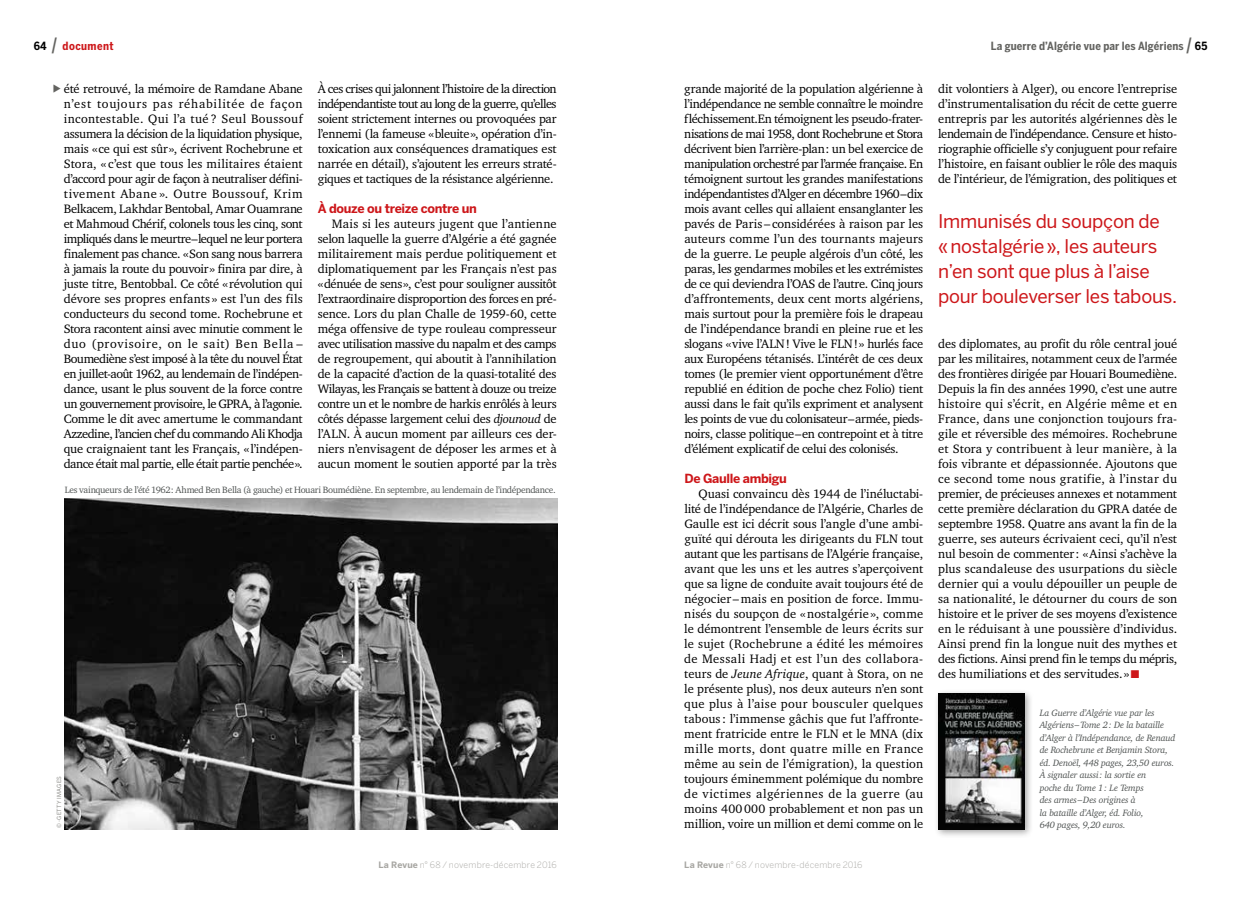
<style>
.page{position:relative;width:1241px;height:904px;background:#fff}
.page>*{position:absolute;margin:0;border:0;box-sizing:border-box;transform-origin:0 0}
.t1{font:18.75px/25px "Benton Sans";letter-spacing:-.015em;color:#cd171a}
.t2{font:12.5px/15px "Charter BT";letter-spacing:-.02em;color:#000;text-align:justify}
.t3{font:700 12.5px "Benton Sans";letter-spacing:-.025em;color:#cd171a}
.t4{font:700 11.25px "Benton Sans Cond";letter-spacing:.01em;color:#636360}
.t5{font:700 11.25px "Benton Sans Cond";letter-spacing:.04em;color:#cd171a}
.t6{font:italic 9.38px/12.5px "Charter BT";letter-spacing:-.02em;color:#505453}
.t7{font:9.38px "Charter BT";letter-spacing:-.03em;color:#505453}
.t8{font:300 8.75px "Benton Sans";letter-spacing:.02em;color:#a8a7a3}
.t9{font:5.62px "Benton Sans";letter-spacing:.05em;color:#878783}
.s1{color:#000}
.s2{font-style:italic;font-size:16.88px;color:#636360}
.s3{font-style:italic;font-size:16.88px}
.s4{font-style:italic}
.s5{font-weight:700}
.s6{color:#cd171a}
</style>
<div class="page">
<img style="left:65px;top:498px;width:492px;height:331px">
<div style="left:933px;top:688px;width:101px;height:150px;background:#000;opacity:.35"></div>
<img style="left:938px;top:693px;width:86px;height:136px">
<p class="t5" style="left:34px;top:39px;width:81px"><span class="s1">64</span> <span class="s2">|</span> document</p>
<p class="t4" style="left:990px;top:39px;width:218px">La guerre d’Algérie vue par les Algériens <span class="s3">|</span> <span class="s1">65</span></p>
<p class="t2" style="left:64px;top:81px;width:240px">été retrouvé, la mémoire de Ramdane Abane n’est toujours pas réhabilitée de façon incontestable. Qui l’a tué ? Seul Boussouf assumera la décision de la liquidation physique, mais «ce qui est sûr», écrivent Rochebrune et Stora, « c’est que tous les militaires étaient d’accord pour agir de façon à neutraliser défini&shy;tivement Abane ». Outre Boussouf, Krim Belkacem, Lakhdar -Bentobal, Amar Ouamrane et Mahmoud Chérif, colonels tous les cinq, sont impliqués dans le meurtre–lequel ne leur portera finalement pas chance. «Son sang nous barrera à jamais la route du pouvoir» finira par dire, à juste titre, Bentobbal. Ce côté «révolution qui dévore ses propres enfants » est l’un des fils conducteurs du second tome. Rochebrune et Stora racontent ainsi avec minutie comment le duo (provisoire, on le sait) Ben Bella – Boumediène s’est imposé à la tête du nouvel État en juillet-août 1962, au lendemain de l’indépen&shy;dance, usant le plus souvent de la force contre un gouvernement provisoire, le GPRA, à l’agonie.<br>Comme le dit avec amertume le commandant Azzedine, l’ancien chef du commando Ali Khodja que craignaient tant les Français, «l’indépen&shy;dance était mal partie, elle était partie penchée».</p>
<p class="t2" style="left:318px;top:81px;width:240px">À ces crises qui jalonnent l’histoire de la direction indépendantiste tout au long de la guerre, qu’elles soient strictement internes ou provoquées par l’ennemi (la fameuse «bleuite», opération d’in&shy;toxication aux conséquences dramatiques est narrée en détail), s’ajoutent les erreurs straté&shy;giques et tactiques de la résistance algérienne.</p>
<p class="t3" style="left:318px;top:201px;width:161px">À douze ou treize contre un</p>
<p class="t2" style="left:318px;top:216px;width:240px;text-indent:14px">Mais si les auteurs jugent que l’antienne selon laquelle la guerre d’Algérie a été gagnée militairement mais perdue politiquement et diplomatiquement par les Français n’est pas «dénuée de sens», c’est pour souligner aussitôt l’extraordinaire disproportion des forces en pré&shy;sence. Lors du plan Challe de 1959-60, cette méga offensive de type rouleau compresseur avec utilisation massive du napalm et des camps de regroupement, qui aboutit à l’annihilation de la capacité d’action de la quasi-totalité des Wilayas, les Français se battent à douze ou treize contre un et le nombre de harkis enrôlés à leurs côtés dépasse largement celui des <span class="s4">djounoud</span> de l’ALN. À aucun moment par ailleurs ces der&shy;niers n’envisagent de déposer les armes et à aucun moment le soutien apporté par la très</p>
<p class="t7" style="left:65px;top:483px;width:492px">Les vainqueurs de l’été 1962: Ahmed Ben Bella (à gauche) et Houari Boumédiène. En septembre, au lendemain de l’indépendance.</p>
<p class="t9" style="left:56px;top:828px;width:54px;rotate:-90deg">© -GETTY IMAGES</p>
<p class="t2" style="left:684px;top:81px;width:240px">grande majorité de la population algérienne à l’indépendance ne semble connaître le moindre fléchissement.En témoignent les pseudo-frater&shy;nisations de mai 1958, dont Rochebrune et Stora décrivent bien l’arrière-plan: un bel exercice de manipulation orchestré par l’armée française. En témoignent surtout les grandes manifestations indépendantistes d’Alger en décembre 1960–dix mois avant celles qui allaient ensanglanter les pavés de Paris– considérées à raison par les auteurs comme l’un des tournants majeurs de la guerre. Le peuple algérois d’un côté, les paras, les gendarmes mobiles et les extrémistes de ce qui deviendra l’OAS de l’autre. Cinq jours d’affrontements, deux cent morts algériens, mais surtout pour la première fois le drapeau de l’indépendance brandi en pleine rue et les slogans «vive l’ALN! Vive le FLN!» hurlés face aux Européens tétanisés. L’intérêt de ces deux tomes (le premier vient opportunément d’être republié en édition de poche chez Folio) tient aussi dans le fait qu’ils expriment et analysent les points de vue du colonisateur–armée, pieds&shy;noirs, classe politique–en contrepoint et à titre d’élément explicatif de celui des colonisés.</p>
<p class="t3" style="left:684px;top:471px;width:104px">De Gaulle ambigu</p>
<p class="t2" style="left:684px;top:486px;width:240px;text-indent:14px">Quasi convaincu dès 1944 de l’inéluctabi&shy;lité de l’indépendance de l’Algérie, Charles de Gaulle est ici décrit sous l’angle d’une ambi&shy;guïté qui dérouta les dirigeants du FLN tout autant que les partisans de l’Algérie française, avant que les uns et les autres s’aperçoivent que sa ligne de conduite avait toujours été de négocier –mais en position de force. Immu&shy;nisés du soupçon de «nostalgérie », comme le démontrent l’ensemble de leurs écrits sur le sujet (Rochebrune a édité les mémoires de Messali Hadj et est l’un des collabora&shy;teurs de <span class="s4">Jeune Afrique</span>, quant à Stora, on ne le présente plus), nos deux auteurs n’en sont que plus à l’aise pour bousculer quelques tabous : l’immense gâchis que fut l’affronte&shy;ment fratricide entre le FLN et le MNA (dix mille morts, dont quatre mille en France même au sein de l’émigration), la question toujours éminemment polémique du nombre de victimes algériennes de la guerre (au moins 400000 probablement et non pas un million, voire un million et demi comme on le</p>
<p class="t8" style="left:378px;top:860px;width:180px"><span class="s5">La Revue</span> n° 68 / novembre-décembre 2016</p>
<p class="t8" style="left:684px;top:860px;width:180px"><span class="s5">La Revue</span> n° 68 / novembre-décembre 2016</p>
<p class="t2" style="left:938px;top:81px;width:240px">dit volontiers à Alger), ou encore l’entreprise d’instrumentalisation du récit de cette guerre entrepris par les autorités algériennes dès le lendemain de l’indépendance. Censure et histo&shy;riographie officielle s’y conjuguent pour refaire l’histoire, en faisant oublier le rôle des maquis de l’intérieur, de l’émigration, des politiques et</p>
<h1 class="t1" style="left:938px;top:208px;width:240px">Immunisés du soupçon de «nostalgérie», les auteurs n’en sont que plus à l’aise pour bouleverser les tabous.</h1>
<p class="t2" style="left:938px;top:336px;width:240px">des diplomates, au profit du rôle central joué par les militaires, notamment ceux de l’armée des frontières dirigée par Houari -Boumediène.<br>Depuis la fin des années 1990, c’est une autre histoire qui s’écrit, en Algérie même et en France, dans une conjonction toujours fra&shy;gile et réversible des mémoires. Rochebrune et Stora y contribuent à leur manière, à la fois vibrante et dépassionnée. Ajoutons que ce second tome nous gratifie, à l’instar du premier, de précieuses annexes et notamment cette première déclaration du GPRA datée de septembre 1958. Quatre ans avant la fin de la guerre, ses auteurs écrivaient ceci, qu’il n’est nul besoin de commenter: «Ainsi s’achève la plus scandaleuse des usurpations du siècle dernier qui a voulu dépouiller un peuple de sa nationalité, le détourner du cours de son histoire et le priver de ses moyens d’existence en le réduisant à une poussière d’individus.<br>Ainsi prend fin la longue nuit des mythes et des fictions. Ainsi prend fin le temps du mépris, des humiliations et des servitudes.»<span class="s6">■</span></p>
<p class="t6" style="left:1039px;top:706px;width:137px">La Guerre d’Algérie vue par les<br>Algériens–Tome 2: De la bataille d’Alger à l’Indépendance, de Renaud de Rochebrune et Benjamin Stora, éd. Denoël, 448 pages, 23,50 euros.<br>À signaler aussi: la sortie en<br>poche du Tome 1: Le Temps<br>des armes–Des origines à<br>la bataille d’Alger, éd. Folio,</p>
<p class="t6" style="left:1039px;top:818px;width:87px">640 pages, 9,20 euros.</p>
</div>
